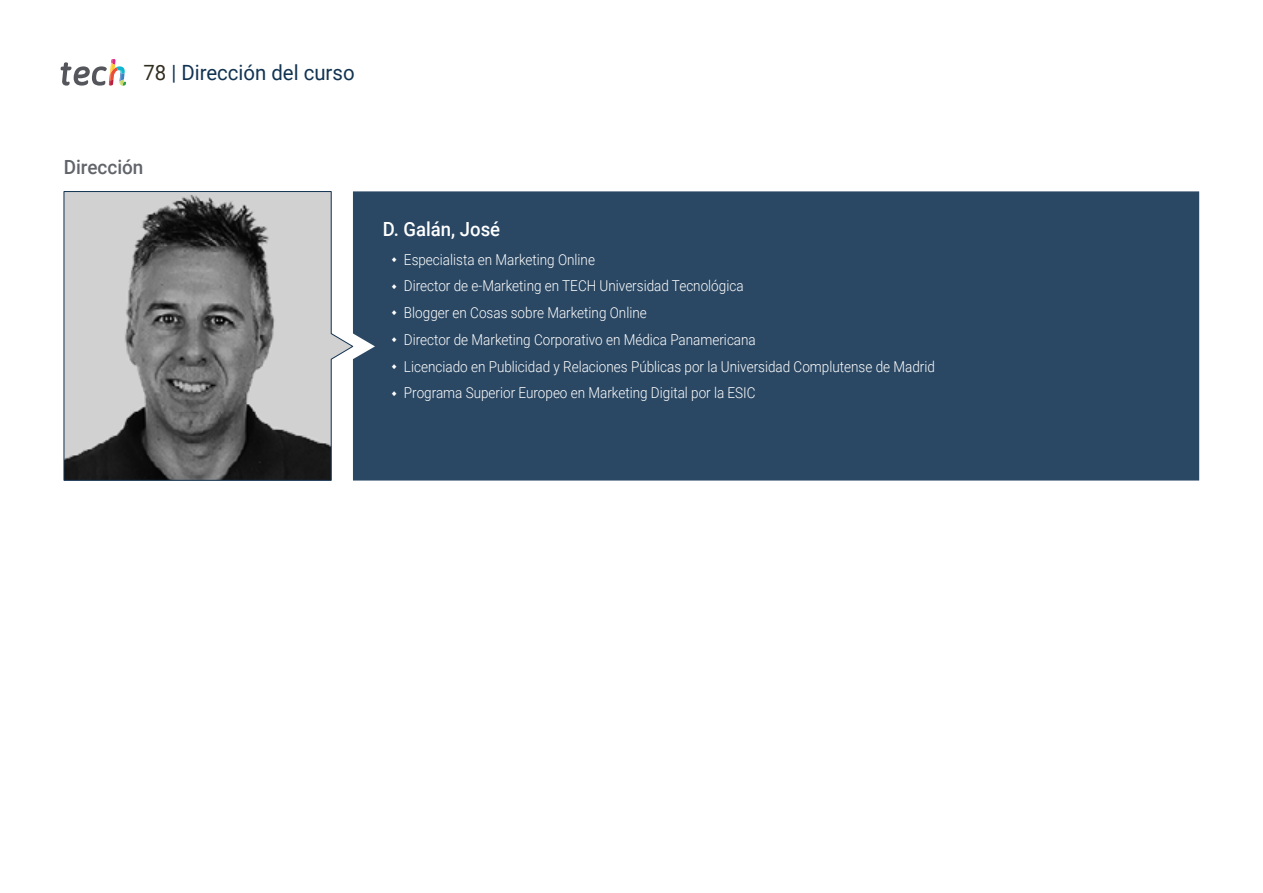
<style>
.page{position:relative;width:1263px;height:893px;background:#fff}
.page>*{position:absolute;margin:0;border:0;box-sizing:border-box;transform-origin:0 0}
.t1{font:21px "Roboto";color:#123352}
.t2{font:500 19.5px "Roboto";color:#fff;scale:.95 1}
.t3{font:500 19.5px "Roboto";color:#61646a}
.t4{font:300 15px/26.7px "Roboto";color:#fff;scale:.9 1}
.s1{color:#312e20}
</style>
<div class="page">
<div style="left:353px;top:191px;width:846px;height:290px;background:#2a4763"></div>
<svg style="left:64px;top:191px;width:289px;height:290px;background:#959696"></svg>
<svg style="left:61px;top:59px;width:65px;height:27px"></svg>
<svg style="left:392px;top:257px;width:5px;height:5px"></svg>
<svg style="left:392px;top:284px;width:5px;height:5px"></svg>
<svg style="left:392px;top:310px;width:5px;height:5px"></svg>
<svg style="left:392px;top:337px;width:5px;height:5px"></svg>
<svg style="left:392px;top:364px;width:5px;height:5px"></svg>
<svg style="left:392px;top:391px;width:5px;height:5px"></svg>
<h1 class="t1" style="left:144px;top:57px;width:213px"><span class="s1">78</span> | Dirección del curso</h1>
<h2 class="t3" style="left:64px;top:154px;width:81px">Dirección</h2>
<h2 class="t2" style="left:383px;top:215px;width:125px">D. Galán, José</h2>
<p class="t4" style="left:404px;top:245px;width:591px">Especialista en Marketing Online<br>Director de e-Marketing en TECH Universidad Tecnológica<br>Blogger en Cosas sobre Marketing Online<br>Director de Marketing Corporativo en Médica Panamericana<br>Licenciado en Publicidad y Relaciones Públicas por la Universidad Complutense de Madrid Programa Superior Europeo en Marketing Digital por la ESIC</p>
</div>
